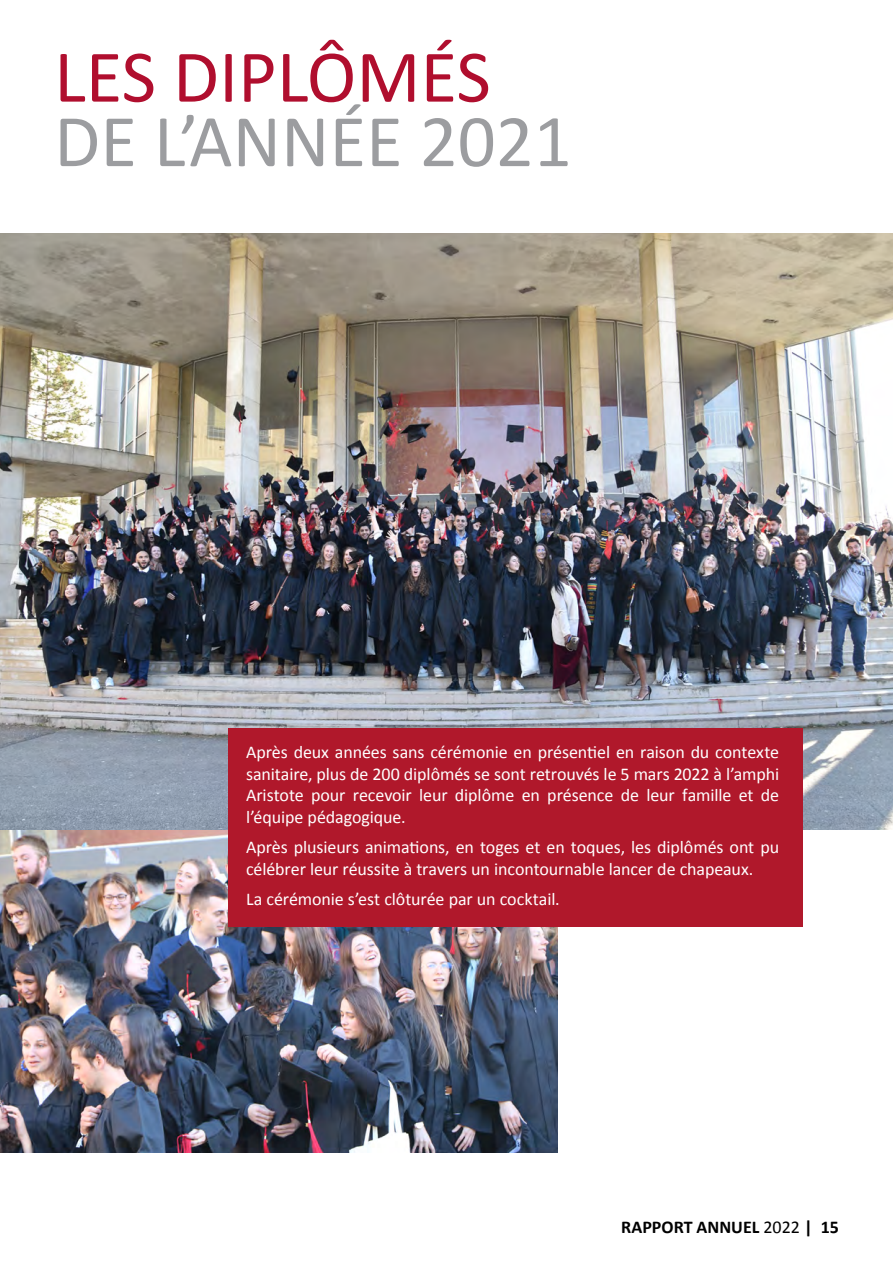
<style>
.page{position:relative;width:893px;height:1263px;background:#fff}
.page>*{position:absolute;margin:0;border:0;box-sizing:border-box;transform-origin:0 0}
.t1{font:75px "Calibri";color:#9c9da0}
.t2{font:75px "Calibri";color:#b00e2e}
.t3{font:18px/21.6px "Calibri";letter-spacing:-.005em;color:#fff;text-align:justify}
.t4{font:700 18px "Calibri";color:#000}
.s1{font-weight:400}
</style>
<div class="page">
<img style="left:0;top:829px;width:557px;height:323px">
<img style="left:0;top:233px;width:893px;height:596px">
<div style="left:229px;top:728px;width:574px;height:199px;background:#b0182b"></div>
<h1 class="t2" style="left:54px;top:29px;width:438px">LES DIPLÔMÉS</h1>
<h1 class="t1" style="left:54px;top:94px;width:519px">DE L’ANNÉE 2021</h1>
<p class="t3" style="left:246px;top:741px;width:535px">Après deux années sans cérémonie en présentiel en raison du contexte sanitaire, plus de 200 diplômés se sont retrouvés le 5 mars 2022 à l’amphi Aristote pour recevoir leur diplôme en présence de leur famille et de l’équipe pédagogique.</p>
<p class="t3" style="left:246px;top:836px;width:535px">Après plusieurs animations, en toges et en toques, les diplômés ont pu célébrer leur réussite à travers un incontournable lancer de chapeaux.</p>
<p class="t3" style="left:246px;top:888px;width:315px">La cérémonie s’est clôturée par un cocktail.</p>
<p class="t4" style="left:621px;top:1215px;width:219px">RAPPORT ANNUEL <span class="s1">2022</span> | 15</p>
</div>
